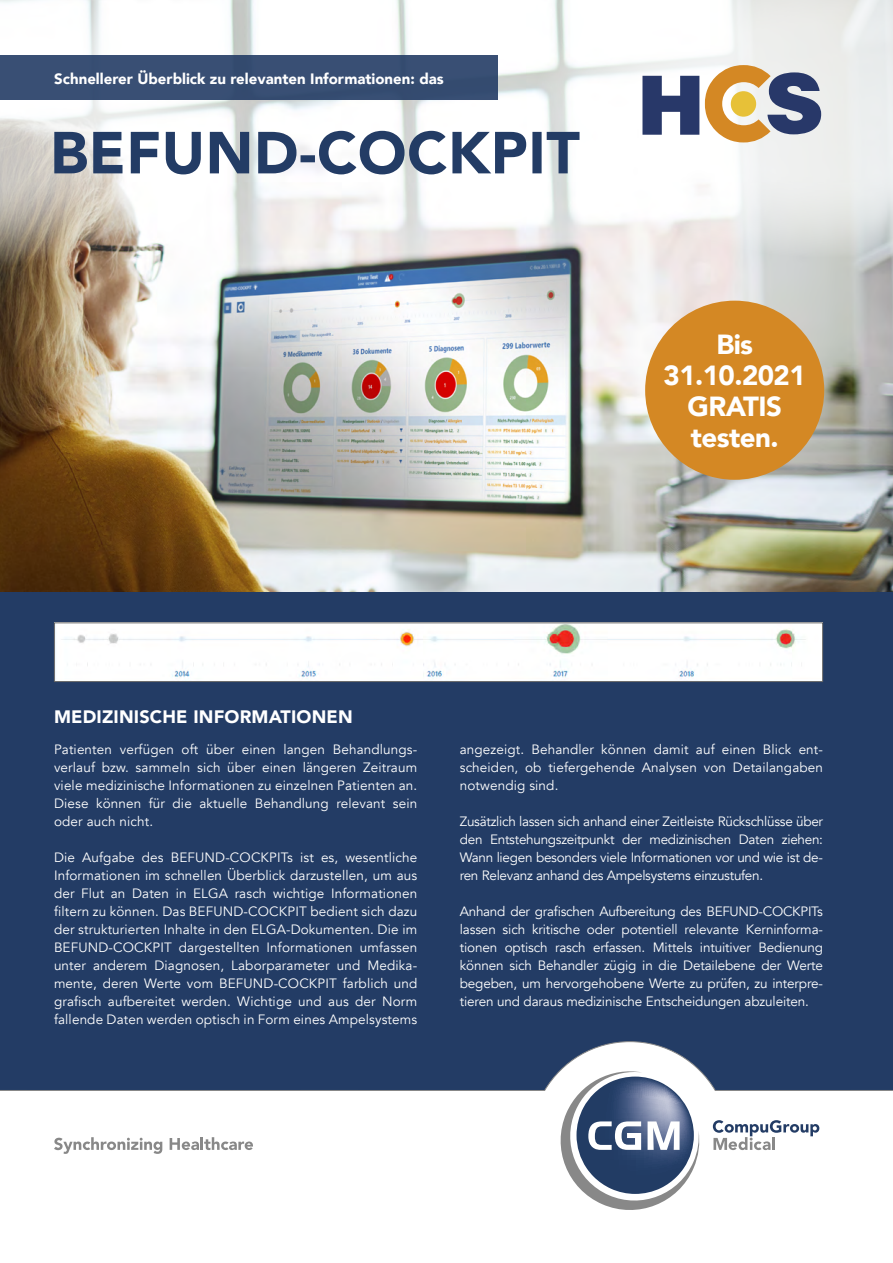
<style>
.page{position:relative;width:893px;height:1263px;background:#fff}
.page>*{position:absolute;margin:0;border:0;box-sizing:border-box;transform-origin:0 0}
.t1{font:900 27.6px/31px "Avenir";letter-spacing:-.02em;color:#fff;text-align:center}
.t2{font:900 18px "Avenir";letter-spacing:.01em;color:#fff}
.t3{font:900 15px "Avenir";color:#fff}
.t4{font:13.5px/18px "Avenir";letter-spacing:.01em;color:#fff;text-align:justify}
</style>
<div class="page">
<img style="left:0;top:0;width:893px;height:592px">
<div style="left:0;top:592px;width:893px;height:540px;background:#233c65"></div>
<img style="left:56px;top:624px;width:765px;height:56px">
<div style="left:54px;top:622px;width:769px;height:60px;border:1px solid #636363"></div>
<svg style="left:534px;top:0;width:359px;height:258px"></svg>
<svg style="left:0;top:0;width:247px;height:269px"></svg>
<svg style="left:642px;top:76px;width:57px;height:59px"></svg>
<svg style="left:705px;top:65px;width:116px;height:77px"></svg>
<div style="left:0;top:55px;width:497px;height:45px;background:#394f74"></div>
<svg style="left:54px;top:131px;width:525px;height:43px"></svg>
<svg style="left:0;top:1041px;width:893px;height:169px"></svg>
<div style="left:645px;top:301px;width:179px;height:179px;background:#d48824;border-radius:50%"></div>
<p class="t3" style="left:54px;top:66px;width:391px">Schnellerer Überblick zu relevanten Informationen: das</p>
<h1 class="t1" style="left:664px;top:328px;width:144px">Bis<br>31.10.2021<br>GRATIS testen.</h1>
<h2 class="t2" style="left:54px;top:701px;width:300px">MEDIZINISCHE INFORMATIONEN</h2>
<p class="t4" style="left:54px;top:740px;width:365px">Patienten verfügen oft über einen langen Behandlungs&shy;verlauf bzw. sammeln sich über einen längeren Zeitraum viele medizinische Informationen zu einzelnen Patienten an.<br>Diese können für die aktuelle Behandlung relevant sein oder auch nicht.</p>
<p class="t4" style="left:54px;top:848px;width:365px">Die Aufgabe des BEFUND-COCKPITs ist es, wesentliche Informationen im schnellen Überblick darzustellen, um aus der Flut an Daten in ELGA rasch wichtige Informationen filtern zu können. Das BEFUND-COCKPIT bedient sich dazu der strukturierten Inhalte in den ELGA-Dokumenten. Die im BEFUND-COCKPIT dargestellten Informationen umfassen unter anderem Diagnosen, Laborparameter und Medika&shy;mente, deren Werte vom BEFUND-COCKPIT farblich und grafisch aufbereitet werden. Wichtige und aus der Norm fallende Daten werden optisch in Form eines Ampelsystems</p>
<p class="t4" style="left:460px;top:740px;width:365px">angezeigt. Behandler können damit auf einen Blick ent&shy;scheiden, ob tiefergehende Analysen von Detailangaben notwendig sind.</p>
<p class="t4" style="left:460px;top:812px;width:365px">Zusätzlich lassen sich anhand einer Zeitleiste Rückschlüsse über den Entstehungszeitpunkt der medizinischen Daten ziehen:<br>Wann liegen besonders viele Informationen vor und wie ist de&shy;ren Relevanz anhand des Ampelsystems einzustufen.</p>
<p class="t4" style="left:460px;top:902px;width:365px">Anhand der grafischen Aufbereitung des BEFUND-COCKPITs lassen sich kritische oder potentiell relevante Kerninforma&shy;tionen optisch rasch erfassen. Mittels intuitiver Bedienung können sich Behandler zügig in die Detailebene der Werte begeben, um hervorgehobene Werte zu prüfen, zu interpre&shy;tieren und daraus medizinische Entscheidungen abzuleiten.</p>
</div>
